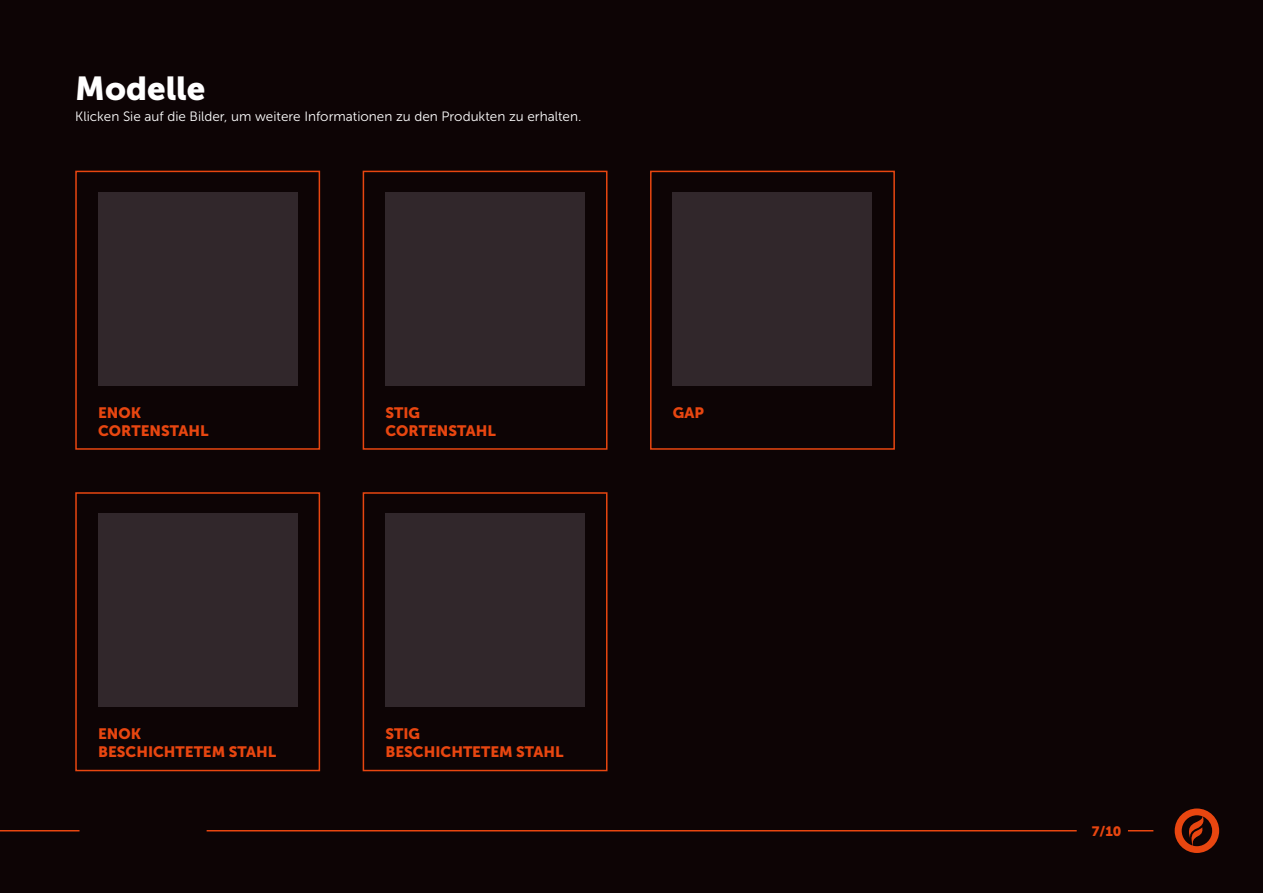
<style>
.page{position:relative;width:1263px;height:893px;background:#0d0405}
.page>*{position:absolute;margin:0;border:0;box-sizing:border-box;transform-origin:0 0}
.t1{font:33px "Museo Sans 900";color:#fff}
.t2{font:15px/18px "Museo Sans 900";color:#e84610}
.t3{font:13.5px "Museo Sans 300";color:#fff}
.t4{font:13.5px "Museo Sans 900";color:#e84610}
</style>
<div class="page">
<svg style="left:1128px;top:830px;width:25px;height:1px"></svg>
<hr style="left:0;top:830px;width:80px;height:1px;background:#e84610">
<svg style="left:1175px;top:808px;width:44px;height:45px"></svg>
<hr style="left:207px;top:830px;width:870px;height:1px;background:#e84610">
<div style="left:75px;top:171px;width:245px;height:279px;border:2px solid #e84610"></div>
<div style="left:75px;top:492px;width:245px;height:279px;border:2px solid #e84610"></div>
<div style="left:650px;top:171px;width:245px;height:279px;border:2px solid #e84610"></div>
<div style="left:363px;top:171px;width:244px;height:279px;border:2px solid #e84610"></div>
<div style="left:363px;top:492px;width:244px;height:279px;border:2px solid #e84610"></div>
<div style="left:98px;top:192px;width:199px;height:193px;background:#31272b"></div>
<div style="left:98px;top:513px;width:199px;height:194px;background:#31272b"></div>
<div style="left:673px;top:192px;width:199px;height:193px;background:#31272b"></div>
<div style="left:385px;top:192px;width:200px;height:193px;background:#31272b"></div>
<div style="left:385px;top:513px;width:200px;height:194px;background:#31272b"></div>
<h1 class="t1" style="left:75px;top:70px;width:132px">Modelle</h1>
<p class="t3" style="left:75px;top:109px;width:508px">Klicken Sie auf die Bilder, um weitere Informationen zu den Produkten zu erhalten.</p>
<p class="t2" style="left:98px;top:403px;width:112px">ENOK<br>CORTENSTAHL</p>
<p class="t2" style="left:385px;top:403px;width:36px">STIG</p>
<p class="t2" style="left:673px;top:403px;width:32px">GAP</p>
<p class="t2" style="left:385px;top:421px;width:112px">CORTENSTAHL</p>
<p class="t2" style="left:98px;top:725px;width:180px">ENOK<br>BESCHICHTETEM STAHL</p>
<p class="t2" style="left:385px;top:725px;width:180px">STIG<br>BESCHICHTETEM STAHL</p>
<p class="t4" style="left:1092px;top:823px;width:31px">7/10</p>
</div>
